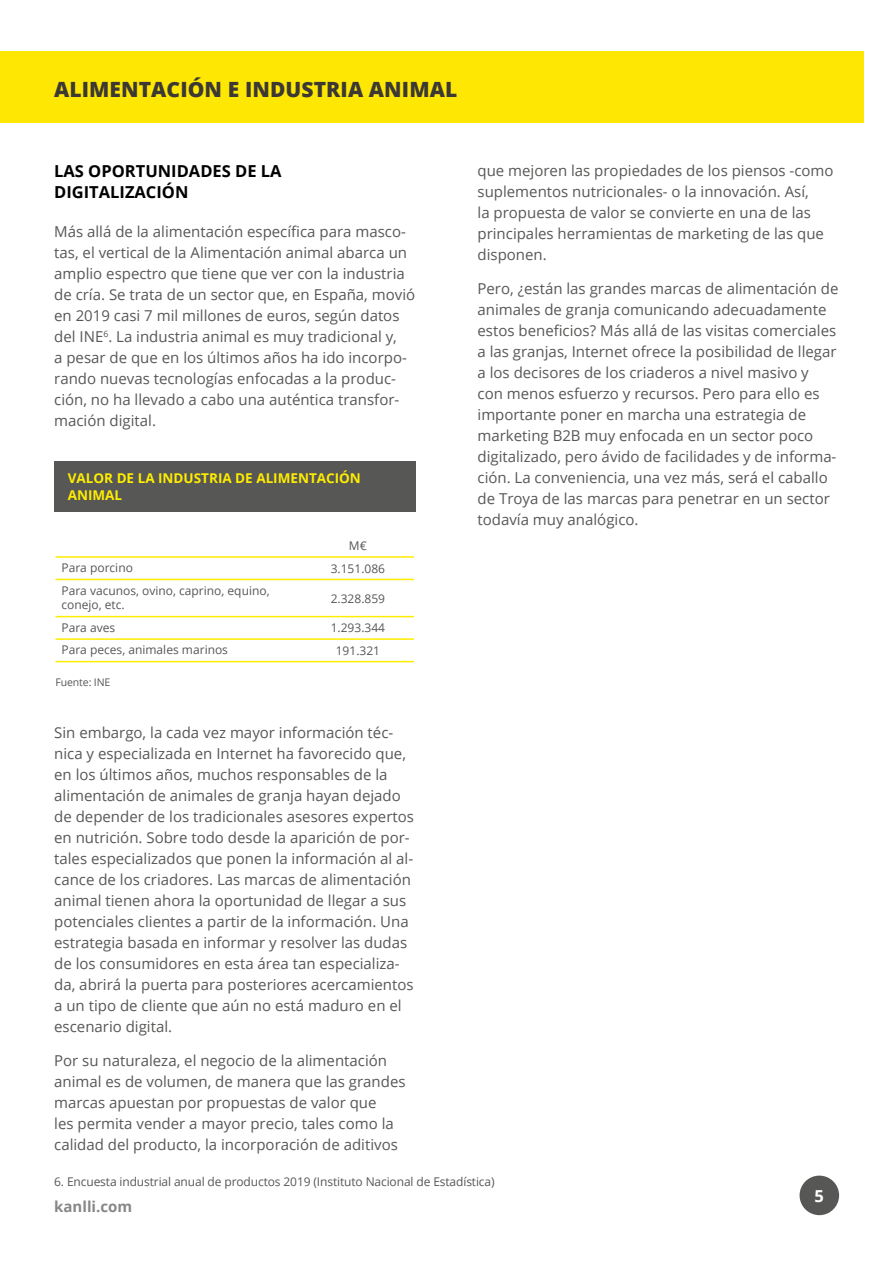
<style>
.page{position:relative;width:893px;height:1263px;background:#fff}
.page>*{position:absolute;margin:0;border:0;box-sizing:border-box;transform-origin:0 0}
.t1{font:800 21px "Open Sans";letter-spacing:.005em;color:#3c3834}
.t2{font:700 16.5px/21px "Open Sans";color:#000}
.t3{font:700 16.5px "Open Sans";color:#fff}
.t4{font:15px/21px "Open Sans";color:#575756}
.t5{font:700 15px "Open Sans";color:#878787}
.t6{font:700 13.5px/16.5px "Open Sans";color:#ffed00}
.t7{font:12px/14.4px "Open Sans";color:#575756}
.t8{font:10.5px "Open Sans";letter-spacing:-.01em;color:#575756}
</style>
<div class="page">
<div style="left:800px;top:1175px;width:39px;height:40px;background:#575756;border-radius:50%"></div>
<div style="left:0;top:51px;width:863px;height:71px;background:#fee803"></div>
<div style="left:54px;top:461px;width:362px;height:51px;background:#575756"></div>
<hr style="left:56px;top:556px;width:246px;height:2px;background:#ffed00">
<hr style="left:302px;top:556px;width:112px;height:2px;background:#ffed00">
<hr style="left:56px;top:579px;width:246px;height:1px;background:#ffed00">
<hr style="left:302px;top:579px;width:112px;height:1px;background:#ffed00">
<hr style="left:56px;top:616px;width:246px;height:1px;background:#ffed00">
<hr style="left:302px;top:616px;width:112px;height:1px;background:#ffed00">
<hr style="left:56px;top:638px;width:246px;height:2px;background:#ffed00">
<hr style="left:302px;top:638px;width:112px;height:2px;background:#ffed00">
<hr style="left:56px;top:661px;width:246px;height:1px;background:#ffed00">
<hr style="left:302px;top:661px;width:112px;height:1px;background:#ffed00">
<h1 class="t1" style="left:54px;top:73px;width:405px">ALIMENTACIÓN E INDUSTRIA ANIMAL</h1>
<p class="t2" style="left:54px;top:160px;width:229px">LAS OPORTUNIDADES DE LA<br>DIGITALIZACIÓN</p>
<p class="t4" style="left:54px;top:220px;width:363px">Más allá de la alimentación específica para masco&shy;tas, el vertical de la Alimentación animal abarca un amplio espectro que tiene que ver con la industria de cría. Se trata de un sector que, en España, movió en 2019 casi 7 mil millones de euros, según datos del INE<sup>6</sup>. La industria animal es muy tradicional y,<br>a pesar de que en los últimos años ha ido incorpo&shy;rando nuevas tecnologías enfocadas a la produc&shy;ción, no ha llevado a cabo una auténtica transfor&shy;mación digital.</p>
<p class="t6" style="left:68px;top:470px;width:295px">VALOR DE LA INDUSTRIA DE ALIMENTACIÓN<br>ANIMAL</p>
<p class="t7" style="left:349px;top:538px;width:19px">M€</p>
<p class="t7" style="left:62px;top:560px;width:73px">Para porcino</p>
<p class="t7" style="left:331px;top:561px;width:56px">3.151.086</p>
<p class="t7" style="left:62px;top:583px;width:210px">Para vacunos, ovino, caprino, equino, conejo, etc.</p>
<p class="t7" style="left:331px;top:591px;width:56px">2.328.859</p>
<p class="t7" style="left:62px;top:620px;width:55px">Para aves</p>
<p class="t7" style="left:331px;top:621px;width:56px">1.293.344</p>
<p class="t7" style="left:62px;top:642px;width:168px">Para peces, animales marinos</p>
<p class="t7" style="left:336px;top:643px;width:46px">191.321</p>
<p class="t8" style="left:56px;top:675px;width:56px">Fuente: INE</p>
<p class="t4" style="left:54px;top:722px;width:361px">Sin embargo, la cada vez mayor información téc&shy;nica y especializada en Internet ha favorecido que, en los últimos años, muchos responsables de la alimentación de animales de granja hayan dejado de depender de los tradicionales asesores expertos en nutrición. Sobre todo desde la aparición de por&shy;tales especializados que ponen la información al al&shy;cance de los criadores. Las marcas de alimentación animal tienen ahora la oportunidad de llegar a sus potenciales clientes a partir de la información. Una estrategia basada en informar y resolver las dudas de los consumidores en esta área tan especializa&shy;da, abrirá la puerta para posteriores acercamientos a un tipo de cliente que aún no está maduro en el escenario digital.</p>
<p class="t4" style="left:54px;top:1049px;width:353px">Por su naturaleza, el negocio de la alimentación animal es de volumen, de manera que las grandes marcas apuestan por propuestas de valor que<br>les permita vender a mayor precio, tales como la calidad del producto, la incorporación de aditivos</p>
<p class="t4" style="left:477px;top:160px;width:358px">que mejoren las propiedades de los piensos -como suplementos nutricionales- o la innovación. Así,<br>la propuesta de valor se convierte en una de las principales herramientas de marketing de las que disponen.</p>
<p class="t4" style="left:477px;top:277px;width:363px">Pero, ¿están las grandes marcas de alimentación de animales de granja comunicando adecuadamente estos beneficios? Más allá de las visitas comerciales a las granjas, Internet ofrece la posibilidad de llegar a los decisores de los criaderos a nivel masivo y<br>con menos esfuerzo y recursos. Pero para ello es importante poner en marcha una estrategia de marketing B2B muy enfocada en un sector poco digitalizado, pero ávido de facilidades y de informa&shy;ción. La conveniencia, una vez más, será el caballo de Troya de las marcas para penetrar en un sector todavía muy analógico.</p>
<p class="t7" style="left:54px;top:1174px;width:442px">6. Encuesta industrial anual de productos 2019 (Instituto Nacional de Estadística)</p>
<p class="t5" style="left:54px;top:1196px;width:79px">kanlli.com</p>
<p class="t3" style="left:814px;top:1184px;width:11px">5</p>
</div>
